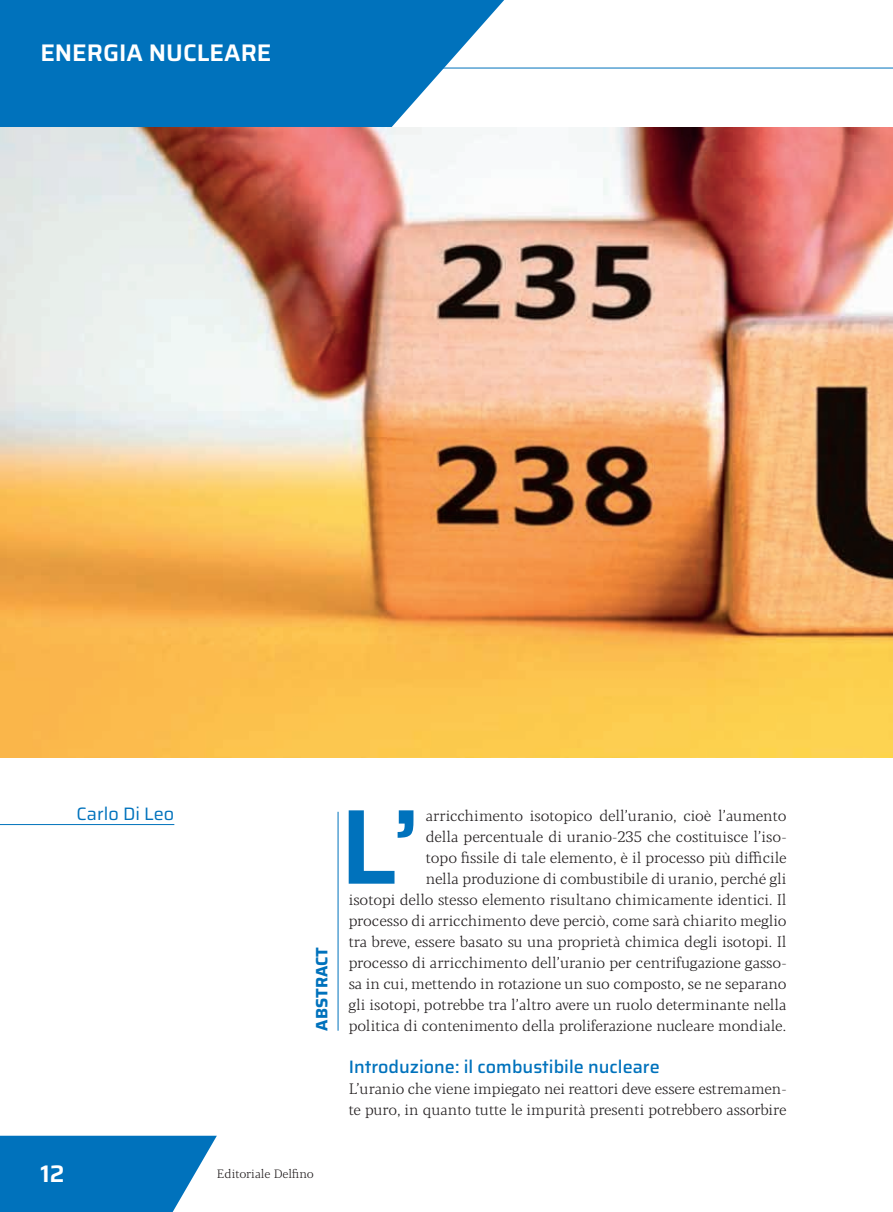
<style>
.page{position:relative;width:893px;height:1212px;background:#fff}
.page>*{position:absolute;margin:0;border:0;box-sizing:border-box;transform-origin:0 0}
.t1{font:600 106.5px "Saira";color:#0072bc}
.t2{font:600 24px "Saira";color:#fff}
.t3{font:500 18px "Saira";color:#0072bc}
.t4{font:18px "Saira";color:#0072bc}
.t5{font:700 16.5px "Saira";color:#0072bc}
.t6{font:300 15px/21px "Blacker Pro Text";color:#231f20;text-align:right}
.t7{font:300 12px "Blacker Pro Text";color:#231f20}
</style>
<div class="page">
<svg style="left:0;top:1136px;width:217px;height:76px"></svg>
<svg style="left:0;top:0;width:523px;height:128px;fill:#0072bc"></svg>
<hr style="left:410px;top:68px;width:483px;height:1px;background:#0072bc">
<img style="left:0;top:128px;width:893px;height:630px">
<hr style="left:892px;top:548px;width:1px;height:210px;background:#0072bc">
<hr style="left:0;top:824px;width:174px;height:1px;background:#0072bc">
<hr style="left:338px;top:812px;width:1px;height:219px;background:#0072bc">
<h2 class="t2" style="left:40px;top:34px;width:233px">ENERGIA NUCLEARE</h2>
<p class="t4" style="left:77px;top:799px;width:99px">Carlo Di Leo</p>
<h1 class="t1" style="left:340px;top:760px;width:82px">L’</h1>
<p class="t6" style="left:349px;top:805px;width:439px">arricchimento isotopico dell’uranio, cioè l’aumento<br>della percentuale di uranio-235 che costituisce l’iso-<br>topo fissile di tale elemento, è il processo più difficile<br>nella produzione di combustibile di uranio, perché gli<br>isotopi dello stesso elemento risultano chimicamente identici. Il processo di arricchimento deve perciò, come sarà chiarito meglio tra breve, essere basato su una proprietà chimica degli isotopi. Il processo di arricchimento dell’uranio per centrifugazione gasso&shy;sa in cui, mettendo in rotazione un suo composto, se ne separano gli isotopi, potrebbe tra l’altro avere un ruolo determinante nella politica di contenimento della proliferazione nucleare mondiale.</p>
<p class="t3" style="left:349px;top:1052px;width:313px">Introduzione: il combustibile nucleare</p>
<p class="t6" style="left:349px;top:1078px;width:439px;text-align:left">L’uranio che viene impiegato nei reattori deve essere estremamen&shy;te puro, in quanto tutte le impurità presenti potrebbero assorbire</p>
<p class="t5" style="left:308px;top:1031px;width:85px;rotate:-90deg">ABSTRACT</p>
<h2 class="t2" style="left:40px;top:1154px;width:25px">12</h2>
<p class="t7" style="left:217px;top:1166px;width:99px">Editoriale Delfino</p>
</div>
